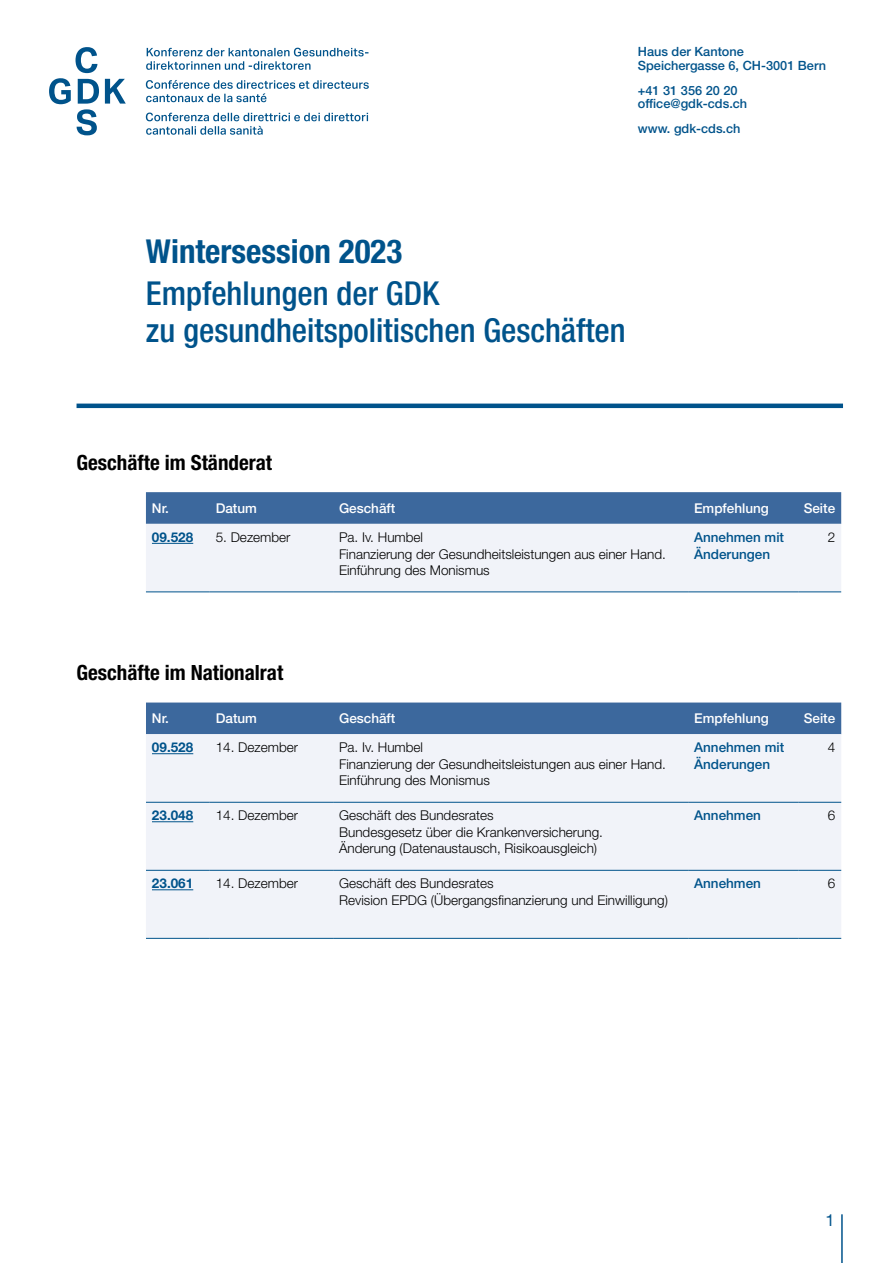
<style>
.page{position:relative;width:893px;height:1263px;background:#fff}
.page>*{position:absolute;margin:0;border:0;box-sizing:border-box;transform-origin:0 0}
.t1{font:500 condensed 33px/37.5px "Helvetica Neue LT Std";color:#00538b}
.t2{font:700 condensed 33px "Helvetica Neue LT Std";color:#00538b}
.t3{font:700 condensed 21px "Helvetica Neue LT Std";color:#000}
.t4{font:16.5px "Helvetica Neue LT Std";color:#00538b}
.t5{font:300 13.5px/16.5px "Helvetica Neue LT Std";color:#000}
.t6{font:500 13.5px "Helvetica Neue LT Std";color:#fff}
.t7{font:500 13.5px/16.5px "Helvetica Neue LT Std";color:#00538b}
.t8{font:700 13.5px "Helvetica Neue LT Std";color:#00538b}
.t9{font:500 12.75px/13.5px "Helvetica Neue LT Std";color:#00538b}
</style>
<div class="page">
<hr style="left:841px;top:1214px;width:2px;height:49px;background:#00538b">
<svg style="left:49px;top:47px;width:50px;height:88px"></svg>
<svg style="left:105px;top:79px;width:21px;height:25px"></svg>
<svg style="left:146px;top:48px;width:222px;height:22px"></svg>
<svg style="left:146px;top:113px;width:222px;height:22px"></svg>
<svg style="left:146px;top:80px;width:223px;height:22px"></svg>
<hr style="left:77px;top:404px;width:766px;height:4px;background:#00538b">
<div style="left:146px;top:702px;width:695px;height:32px;background:#3c689d"></div>
<div style="left:146px;top:734px;width:695px;height:204px;background:#f1f3f9"></div>
<hr style="left:146px;top:802px;width:64px;height:1px;background:#00538b">
<hr style="left:210px;top:802px;width:123px;height:1px;background:#00538b">
<hr style="left:333px;top:802px;width:355px;height:1px;background:#00538b">
<hr style="left:688px;top:802px;width:111px;height:1px;background:#00538b">
<hr style="left:799px;top:802px;width:42px;height:1px;background:#00538b">
<hr style="left:146px;top:870px;width:64px;height:1px;background:#00538b">
<hr style="left:210px;top:870px;width:123px;height:1px;background:#00538b">
<hr style="left:333px;top:870px;width:355px;height:1px;background:#00538b">
<hr style="left:688px;top:870px;width:111px;height:1px;background:#00538b">
<hr style="left:799px;top:870px;width:42px;height:1px;background:#00538b">
<hr style="left:146px;top:938px;width:64px;height:1px;background:#00538b">
<hr style="left:210px;top:938px;width:123px;height:1px;background:#00538b">
<hr style="left:333px;top:938px;width:355px;height:1px;background:#00538b">
<hr style="left:688px;top:938px;width:111px;height:1px;background:#00538b">
<hr style="left:799px;top:938px;width:42px;height:1px;background:#00538b">
<hr style="left:152px;top:753px;width:41px;height:1px;background:#00538b">
<hr style="left:152px;top:821px;width:41px;height:1px;background:#00538b">
<hr style="left:152px;top:889px;width:41px;height:1px;background:#00538b">
<div style="left:146px;top:492px;width:695px;height:32px;background:#3c689d"></div>
<div style="left:146px;top:524px;width:695px;height:68px;background:#f1f3f9"></div>
<hr style="left:146px;top:592px;width:64px;height:1px;background:#00538b">
<hr style="left:210px;top:592px;width:123px;height:1px;background:#00538b">
<hr style="left:333px;top:592px;width:355px;height:1px;background:#00538b">
<hr style="left:688px;top:592px;width:111px;height:1px;background:#00538b">
<hr style="left:799px;top:592px;width:42px;height:1px;background:#00538b">
<hr style="left:152px;top:543px;width:41px;height:1px;background:#00538b">
<p class="t9" style="left:638px;top:45px;width:190px">Haus der Kantone<br>Speichergasse 6, CH-3001 Bern</p>
<p class="t9" style="left:638px;top:83px;width:111px">+41 31 356 20 20 office@gdk-cds.ch</p>
<p class="t9" style="left:638px;top:121px;width:104px">www. gdk-cds.ch</p>
<h1 class="t2" style="left:146px;top:231px;width:258px">Wintersession 2023</h1>
<h1 class="t1" style="left:146px;top:274px;width:481px">Empfehlungen der GDK<br>zu gesundheitspolitischen Geschäften</h1>
<h2 class="t3" style="left:77px;top:450px;width:197px">Geschäfte im Ständerat</h2>
<p class="t6" style="left:152px;top:500px;width:19px">Nr.</p>
<p class="t6" style="left:216px;top:500px;width:43px">Datum</p>
<p class="t6" style="left:339px;top:500px;width:58px">Geschäft</p>
<p class="t6" style="left:694px;top:500px;width:76px">Empfehlung</p>
<p class="t6" style="left:804px;top:500px;width:33px">Seite</p>
<p class="t8" style="left:152px;top:529px;width:43px">09.528</p>
<p class="t5" style="left:216px;top:529px;width:76px">5. Dezember</p>
<p class="t5" style="left:339px;top:529px;width:328px">Pa. Iv. Humbel<br>Finanzierung der Gesundheitsleistungen aus einer Hand.<br>Einführung des Monismus</p>
<p class="t7" style="left:694px;top:529px;width:92px">Annehmen mit<br>Änderungen</p>
<p class="t5" style="left:828px;top:529px;width:9px">2</p>
<h2 class="t3" style="left:77px;top:660px;width:208px">Geschäfte im Nationalrat</h2>
<p class="t6" style="left:152px;top:710px;width:19px">Nr.</p>
<p class="t6" style="left:216px;top:710px;width:43px">Datum</p>
<p class="t6" style="left:339px;top:710px;width:58px">Geschäft</p>
<p class="t6" style="left:694px;top:710px;width:76px">Empfehlung</p>
<p class="t6" style="left:804px;top:710px;width:33px">Seite</p>
<p class="t8" style="left:152px;top:739px;width:43px">09.528</p>
<p class="t5" style="left:216px;top:739px;width:84px">14. Dezember</p>
<p class="t5" style="left:339px;top:739px;width:328px">Pa. Iv. Humbel<br>Finanzierung der Gesundheitsleistungen aus einer Hand.<br>Einführung des Monismus</p>
<p class="t7" style="left:694px;top:739px;width:92px">Annehmen mit<br>Änderungen</p>
<p class="t5" style="left:828px;top:739px;width:9px">4</p>
<p class="t8" style="left:152px;top:807px;width:43px">23.048</p>
<p class="t5" style="left:216px;top:807px;width:84px">14. Dezember</p>
<p class="t5" style="left:339px;top:807px;width:265px">Geschäft des Bundesrates<br>Bundesgesetz über die Krankenversicherung.<br>Änderung (Datenaustausch, Risikoausgleich)</p>
<p class="t7" style="left:694px;top:807px;width:68px">Annehmen</p>
<p class="t5" style="left:828px;top:807px;width:9px">6</p>
<p class="t8" style="left:152px;top:875px;width:43px">23.061</p>
<p class="t5" style="left:216px;top:875px;width:84px">14. Dezember</p>
<p class="t5" style="left:339px;top:875px;width:330px">Geschäft des Bundesrates<br>Revision EPDG (Übergangsfinanzierung und Einwilligung)</p>
<p class="t7" style="left:694px;top:875px;width:68px">Annehmen</p>
<p class="t5" style="left:828px;top:875px;width:9px">6</p>
<p class="t4" style="left:825px;top:1210px;width:11px">1</p>
</div>
